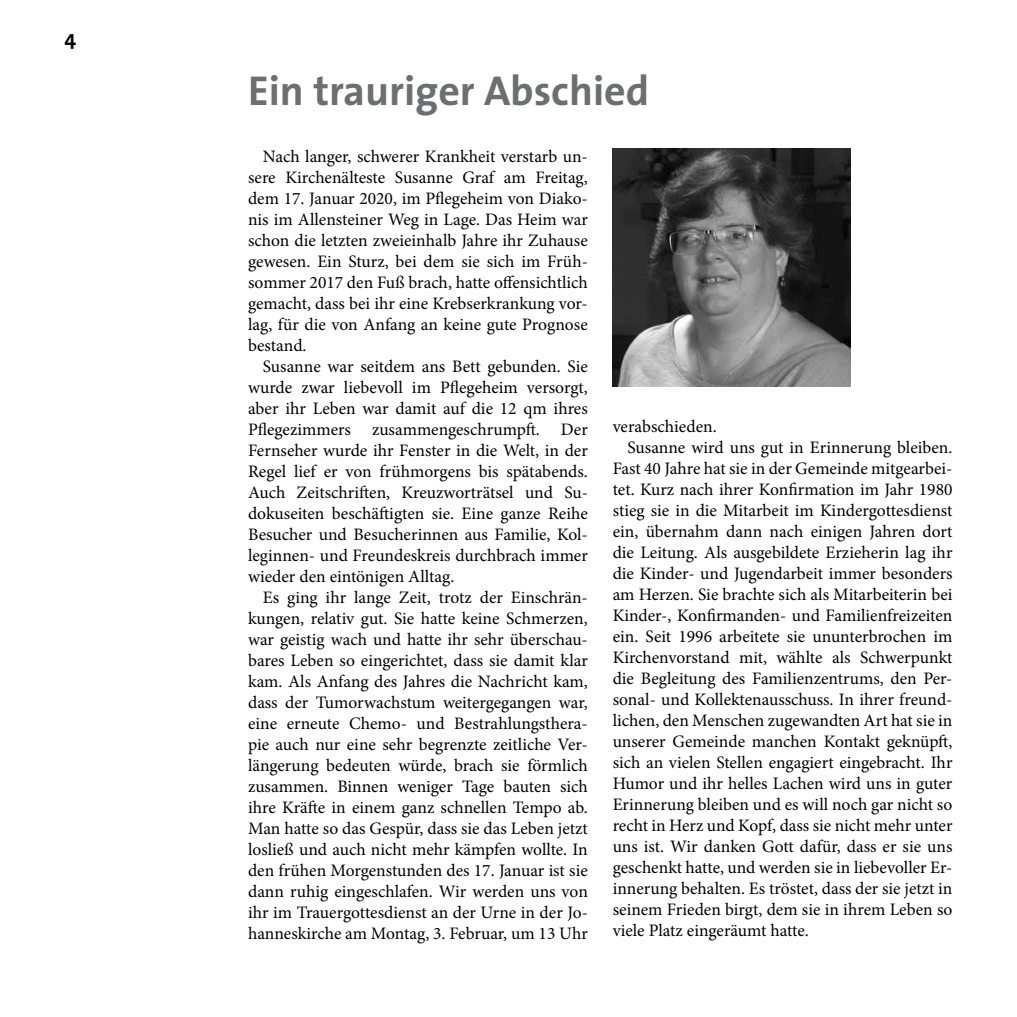
<style>
.page{position:relative;width:1017px;height:1017px;background:#fff}
.page>*{position:absolute;margin:0;border:0;box-sizing:border-box;transform-origin:0 0}
.t1{font:700 42px "The Sans";color:#6d6e71}
.t2{font:700 21px "The Sans";color:#000}
.t3{font:17.5px/21px "Minion Pro";color:#000;text-align:justify}
</style>
<div class="page">
<img style="left:613px;top:149px;width:238px;height:238px">
<p class="t2" style="left:64px;top:20px;width:13px">4</p>
<h1 class="t1" style="left:248px;top:55px;width:403px">Ein trauriger Abschied</h1>
<p class="t3" style="left:248px;top:146px;width:341px;text-indent:15px">Nach langer, schwerer Krankheit verstarb un&shy;sere Kirchenälteste Susanne Graf am Freitag, dem 17. Januar 2020, im Pflegeheim von Diako&shy;nis im Allensteiner Weg in Lage. Das Heim war schon die letzten zweieinhalb Jahre ihr Zuhause gewesen. Ein Sturz, bei dem sie sich im Früh&shy;sommer 2017 den Fuß brach, hatte offensichtlich gemacht, dass bei ihr eine Krebserkrankung vor&shy;lag, für die von Anfang an keine gute Prognose bestand.</p>
<p class="t3" style="left:248px;top:356px;width:341px;text-indent:15px">Susanne war seitdem ans Bett gebunden. Sie wurde zwar liebevoll im Pflegeheim versorgt, aber ihr Leben war damit auf die 12 qm ihres Pflegezimmers zusammengeschrumpft. Der Fernseher wurde ihr Fenster in die Welt, in der Regel lief er von frühmorgens bis spätabends.<br>Auch Zeitschriften, Kreuzworträtsel und Su&shy;dokuseiten beschäftigten sie. Eine ganze Reihe Besucher und Besucherinnen aus Familie, Kol&shy;leginnen- und Freundeskreis durchbrach immer wieder den eintönigen Alltag.</p>
<p class="t3" style="left:248px;top:587px;width:341px;text-indent:15px">Es ging ihr lange Zeit, trotz der Einschrän&shy;kungen, relativ gut. Sie hatte keine Schmerzen, war geistig wach und hatte ihr sehr überschau&shy;bares Leben so eingerichtet, dass sie damit klar kam. Als Anfang des Jahres die Nachricht kam, dass der Tumorwachstum weitergegangen war, eine erneute Chemo- und Bestrahlungsthera&shy;pie auch nur eine sehr begrenzte zeitliche Ver&shy;längerung bedeuten würde, brach sie förmlich zusammen. Binnen weniger Tage bauten sich ihre Kräfte in einem ganz schnellen Tempo ab.<br>Man hatte so das Gespür, dass sie das Leben jetzt losließ und auch nicht mehr kämpfen wollte. In den frühen Morgenstunden des 17. Januar ist sie dann ruhig eingeschlafen. Wir werden uns von ihr im Trauergottesdienst an der Urne in der Jo&shy;hanneskirche am Montag, 3. Februar, um 13 Uhr</p>
<p class="t3" style="left:613px;top:416px;width:105px">verabschieden.</p>
<p class="t3" style="left:628px;top:437px;width:326px">Susanne wird uns gut in Erinnerung bleiben.</p>
<p class="t3" style="left:613px;top:458px;width:341px">Fast 40 Jahre hat sie in der Gemeinde mitgearbei-</p>
<p class="t3" style="left:613px;top:479px;width:341px">tet. Kurz nach ihrer Konfirmation im Jahr 1980</p>
<p class="t3" style="left:613px;top:500px;width:341px">stieg sie in die Mitarbeit im Kindergottesdienst</p>
<p class="t3" style="left:613px;top:521px;width:341px">ein, übernahm dann nach einigen Jahren dort</p>
<p class="t3" style="left:613px;top:542px;width:341px">die Leitung. Als ausgebildete Erzieherin lag ihr</p>
<p class="t3" style="left:613px;top:563px;width:341px">die Kinder- und Jugendarbeit immer besonders</p>
<p class="t3" style="left:613px;top:584px;width:341px">am Herzen. Sie brachte sich als Mitarbeiterin bei</p>
<p class="t3" style="left:613px;top:605px;width:341px">Kinder-, Konfirmanden- und Familienfreizeiten</p>
<p class="t3" style="left:613px;top:626px;width:341px">ein. Seit 1996 arbeitete sie ununterbrochen im</p>
<p class="t3" style="left:613px;top:647px;width:341px">Kirchenvorstand mit, wählte als Schwerpunkt</p>
<p class="t3" style="left:613px;top:668px;width:341px">die Begleitung des Familienzentrums, den Per-</p>
<p class="t3" style="left:613px;top:689px;width:341px">sonal- und Kollektenausschuss. In ihrer freund-</p>
<p class="t3" style="left:613px;top:710px;width:341px">lichen, den Menschen zugewandten Art hat sie in</p>
<p class="t3" style="left:613px;top:731px;width:341px">unserer Gemeinde manchen Kontakt geknüpft,</p>
<p class="t3" style="left:613px;top:752px;width:341px">sich an vielen Stellen engagiert eingebracht. Ihr</p>
<p class="t3" style="left:613px;top:773px;width:341px">Humor und ihr helles Lachen wird uns in guter</p>
<p class="t3" style="left:613px;top:794px;width:341px">Erinnerung bleiben und es will noch gar nicht so</p>
<p class="t3" style="left:613px;top:815px;width:341px">recht in Herz und Kopf, dass sie nicht mehr unter</p>
<p class="t3" style="left:613px;top:836px;width:341px">uns ist. Wir danken Gott dafür, dass er sie uns</p>
<p class="t3" style="left:613px;top:857px;width:341px">geschenkt hatte, und werden sie in liebevoller Er-</p>
<p class="t3" style="left:613px;top:878px;width:341px">innerung behalten. Es tröstet, dass der sie jetzt in</p>
<p class="t3" style="left:613px;top:899px;width:341px">seinem Frieden birgt, dem sie in ihrem Leben so</p>
<p class="t3" style="left:613px;top:920px;width:198px">viele Platz eingeräumt hatte.</p>
</div>
